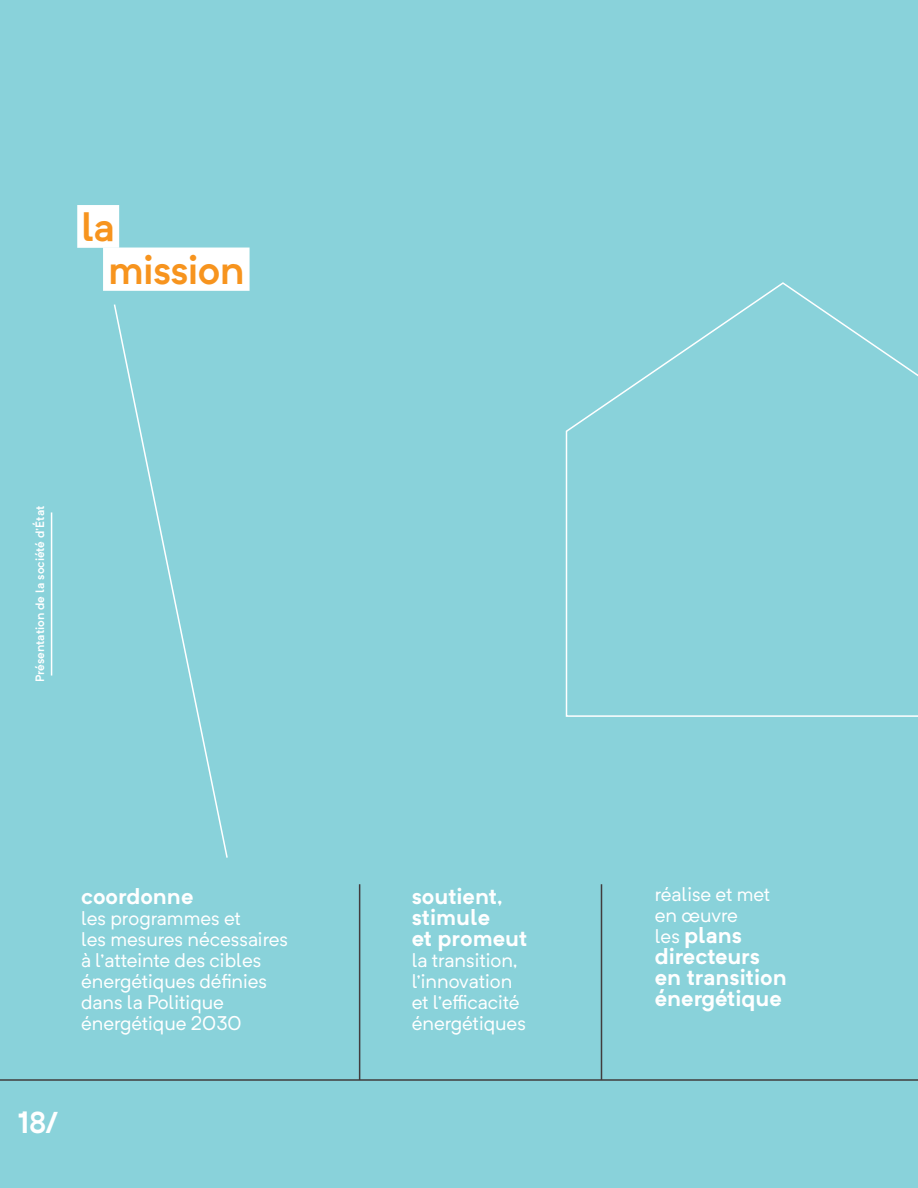
<style>
.page{position:relative;width:918px;height:1188px;background:#89d2da}
.page>*{position:absolute;margin:0;border:0;box-sizing:border-box;transform-origin:0 0}
.H3__SEMI_27_29__1875{font:700 40.5px/43.5px "Neutrif Pro TEQ Semi";letter-spacing:-.02em;color:#f7941e}
.t1{font:29.7px "Neutrif Pro TEQ Bold";color:#fff}
.t2{font:22.5px/21px "Neutrif Pro TEQ Bold";color:#fff}
.t3{font:19.5px/21px "Neutrif Pro TEQ Regular";color:#fff}
.P__SEMI_8_8_C_Rules{font:700 12px "Neutrif Pro TEQ Semi";color:#fff}
.s1{font-family:"Neutrif Pro TEQ Regular";font-size:19.5px}
</style>
<div class="page">
<hr style="left:359px;top:884px;width:1px;height:196px;background:#413c3d">
<hr style="left:601px;top:884px;width:1px;height:196px;background:#413c3d">
<svg style="left:565px;top:282px;width:353px;height:435px"></svg>
<hr style="left:51px;top:512px;width:1px;height:164px;background:#fff">
<div style="left:103px;top:248px;width:147px;height:43px;background:#fff"></div>
<div style="left:77px;top:205px;width:42px;height:43px;background:#fff"></div>
<hr style="left:0;top:1079px;width:918px;height:2px;background:#413c3d">
<svg style="left:113px;top:304px;width:115px;height:554px"></svg>
<p class="H3__SEMI_27_29__1875" style="left:108px;top:203px;width:138px;text-indent:-27px">la mission</p>
<p class="P__SEMI_8_8_C_Rules" style="left:32px;top:682px;width:178px;rotate:-90deg">Présentation de la société d'État</p>
<p class="t2" style="left:81px;top:884px;width:114px">coordonne</p>
<p class="t3" style="left:81px;top:907px;width:208px">les programmes et<br>les mesures nécessaires à l’atteinte des cibles énergétiques définies dans la Politique énergétique 2030</p>
<h2 class="t1" style="left:18px;top:1102px;width:42px">18/</h2>
<p class="t2" style="left:412px;top:884px;width:117px">soutient, stimule<br>et promeut</p>
<p class="t3" style="left:412px;top:949px;width:116px">la transition, l’innovation et l’efficacité énergétiques</p>
<p class="t3" style="left:655px;top:883px;width:117px">réalise et met en œuvre</p>
<p class="t2" style="left:655px;top:924px;width:134px"><span class="s1">les</span> plans directeurs en transition énergétique</p>
</div>
